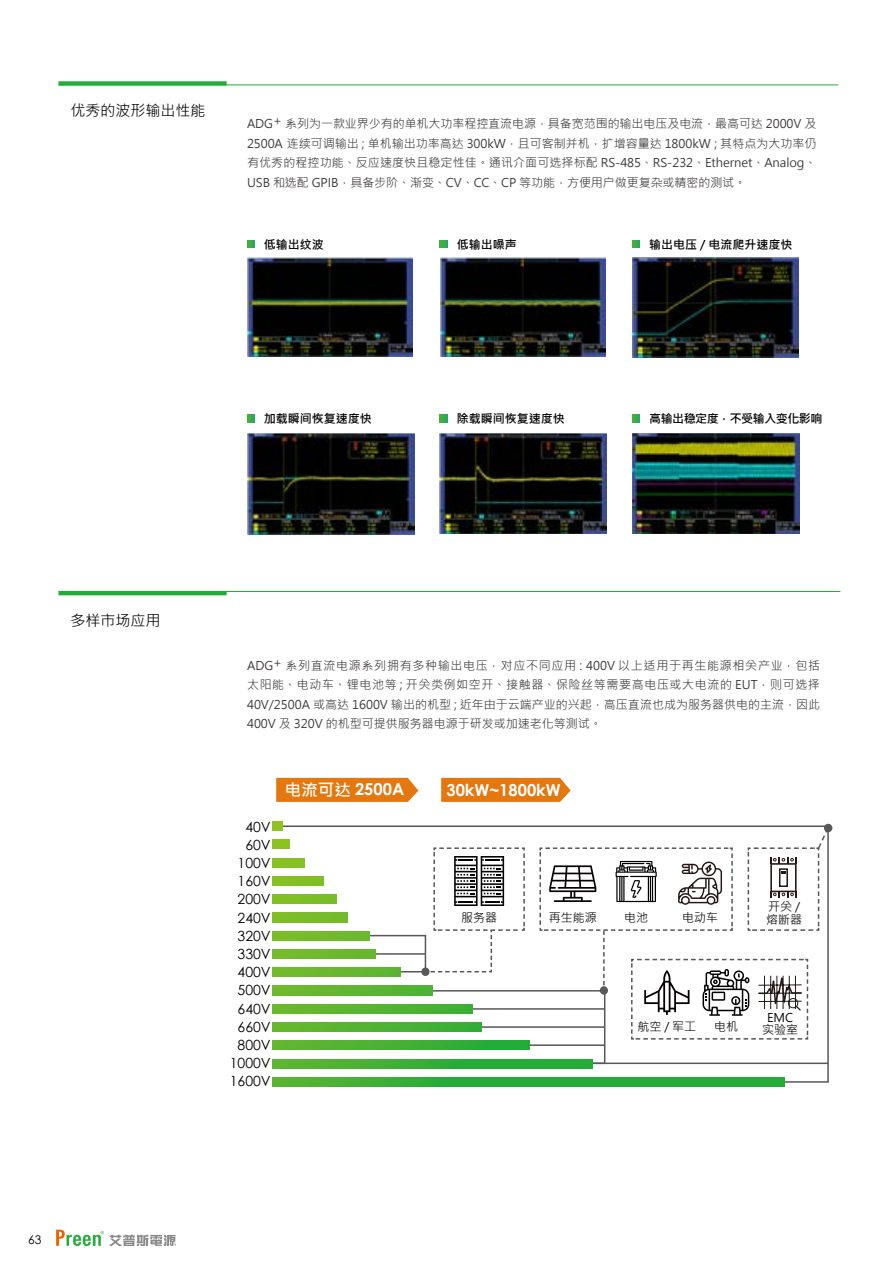
<style>
.page{position:relative;width:893px;height:1263px;background:#fff}
.page>*{position:absolute;margin:0;border:0;box-sizing:border-box;transform-origin:0 0}
.t1{font:700 16.5px "Century Gothic";color:#fff}
.t2{font:15px "Microsoft Jheng Hei";color:#000}
.t3{font:14.1px "Century Gothic";color:#000}
.t4{font:12px/19.5px "Microsoft Jheng Hei";color:#3e3a39;text-align:justify}
.t5{font:700 12px "Microsoft Jheng Hei";color:#000}
.t6{font:12px/12px "Microsoft Jheng Hei";color:#000;text-align:center}
.t7{font:700 12px "Microsoft Jheng Hei";letter-spacing:-.04em;color:#000}
.t8{font:12px "Century Gothic";color:#000}
.s1{font-family:"Microsoft Jheng Hei"}
</style>
<div class="page">
<svg style="left:58px;top:81px;width:169px;height:4px"></svg>
<hr style="left:58px;top:85px;width:780px;height:1px;background:#22ac38">
<svg style="left:58px;top:592px;width:169px;height:3px"></svg>
<hr style="left:58px;top:591px;width:782px;height:1px;background:#22ac38">
<svg style="left:276px;top:825px;width:553px;height:258px"></svg>
<svg style="left:273px;top:1077px;width:511px;height:9px;background:#2dad36"></svg>
<svg style="left:273px;top:1059px;width:319px;height:9px"></svg>
<div style="left:273px;top:1041px;width:256px;height:9px;background:#5ab431"></div>
<div style="left:273px;top:1022px;width:209px;height:10px;background:#5fb630"></div>
<div style="left:273px;top:1004px;width:199px;height:9px;background:#64b72f"></div>
<div style="left:273px;top:986px;width:159px;height:9px;background:#68b82e"></div>
<div style="left:273px;top:968px;width:127px;height:9px;background:#6cb92d"></div>
<div style="left:273px;top:949px;width:103px;height:9px;background:#70ba2b"></div>
<div style="left:273px;top:931px;width:97px;height:9px;background:#74bb2a"></div>
<div style="left:273px;top:913px;width:74px;height:9px;background:#78bc28"></div>
<div style="left:273px;top:894px;width:64px;height:10px;background:#7dbe27"></div>
<div style="left:273px;top:876px;width:50px;height:9px;background:#82bf25"></div>
<div style="left:273px;top:858px;width:32px;height:9px;background:#87c122"></div>
<div style="left:273px;top:840px;width:16px;height:9px;background:#8dc320"></div>
<svg style="left:273px;top:821px;width:9px;height:10px"></svg>
<div style="left:824px;top:824px;width:8px;height:8px;background:#595757;border-radius:50%"></div>
<svg style="left:276px;top:778px;width:142px;height:24px;background:#e57d18"></svg>
<svg style="left:441px;top:778px;width:130px;height:24px;background:#e57e1a"></svg>
<svg style="left:360px;top:826px;width:469px;height:239px"></svg>
<img style="left:247px;top:433px;width:167px;height:101px">
<svg style="left:247px;top:415px;width:8px;height:7px"></svg>
<img style="left:248px;top:257px;width:165px;height:100px">
<svg style="left:247px;top:240px;width:8px;height:8px"></svg>
<img style="left:440px;top:433px;width:167px;height:101px">
<svg style="left:440px;top:415px;width:7px;height:7px"></svg>
<img style="left:440px;top:257px;width:165px;height:100px">
<svg style="left:440px;top:240px;width:7px;height:8px"></svg>
<img style="left:632px;top:433px;width:167px;height:101px">
<svg style="left:632px;top:415px;width:8px;height:7px"></svg>
<img style="left:632px;top:258px;width:166px;height:100px">
<svg style="left:632px;top:240px;width:8px;height:8px"></svg>
<svg style="left:56px;top:1230px;width:48px;height:16px"></svg>
<svg style="left:110px;top:1235px;width:66px;height:11px"></svg>
<p class="t2" style="left:70px;top:101px;width:137px">优秀的波形输出性能</p>
<p class="t4" style="left:247px;top:114px;width:571px">ADG+ 系列为一款业界少有的单机大功率程控直流电源，具备宽范围的输出电压及电流，最高可达 2000V 及2500A 连续可调输出 ; 单机输出功率高达 300kW，且可客制并机，扩增容量达 1800kW ; 其特点为大功率仍有优秀的程控功能、反应速度快且稳定性佳。通讯介面可选择标配 RS-485、RS-232、Ethernet、Analog、USB 和选配 GPIB，具备步阶、渐变、CV、CC、CP 等功能，方便用户做更复杂或精密的测试。</p>
<p class="t5" style="left:264px;top:237px;width:61px">低输出纹波</p>
<p class="t5" style="left:457px;top:237px;width:61px">低输出噪声</p>
<p class="t5" style="left:649px;top:237px;width:145px">输出电压 / 电流爬升速度快</p>
<p class="t5" style="left:264px;top:411px;width:109px">加载瞬间恢复速度快</p>
<p class="t5" style="left:457px;top:411px;width:109px">除载瞬间恢复速度快</p>
<p class="t7" style="left:649px;top:411px;width:175px">高输出稳定度，不受输入变化影响</p>
<p class="t2" style="left:70px;top:611px;width:91px">多样市场应用</p>
<p class="t8" style="left:28px;top:1231px;width:15px">63</p>
<p class="t4" style="left:247px;top:656px;width:575px">ADG+ 系列直流电源系列拥有多种输出电压，对应不同应用 : 400V 以上适用于再生能源相关产业，包括太阳能、电动车、锂电池等 ; 开关类例如空开、接触器、保险丝等需要高电压或大电流的 EUT，则可选择40V/2500A 或高达 1600V 输出的机型 ; 近年由于云端产业的兴起，高压直流也成为服务器供电的主流，因此400V 及 320V 的机型可提供服务器电源于研发或加速老化等测试。</p>
<p class="t3" style="left:245px;top:817px;width:27px">40V</p>
<p class="t3" style="left:245px;top:835px;width:27px">60V</p>
<p class="t3" style="left:238px;top:853px;width:35px">100V</p>
<p class="t3" style="left:238px;top:871px;width:35px">160V</p>
<p class="t3" style="left:238px;top:889px;width:35px">200V</p>
<p class="t3" style="left:238px;top:908px;width:35px">240V</p>
<p class="t3" style="left:238px;top:926px;width:35px">320V</p>
<p class="t3" style="left:238px;top:944px;width:35px">330V</p>
<p class="t3" style="left:238px;top:962px;width:35px">400V</p>
<p class="t3" style="left:238px;top:980px;width:35px">500V</p>
<p class="t3" style="left:238px;top:999px;width:35px">640V</p>
<p class="t3" style="left:238px;top:1017px;width:35px">660V</p>
<p class="t3" style="left:238px;top:1035px;width:35px">800V</p>
<p class="t3" style="left:230px;top:1053px;width:42px">1000V</p>
<p class="t3" style="left:230px;top:1071px;width:42px">1600V</p>
<h1 class="t1" style="left:285px;top:776px;width:121px"><span class="s1">电流可达</span> 2500A</h1>
<h1 class="t1" style="left:446px;top:777px;width:116px">30kW~1800kW</h1>
<p class="t6" style="left:461px;top:911px;width:37px">服务器</p>
<p class="t6" style="left:549px;top:911px;width:49px">再生能源</p>
<p class="t6" style="left:624px;top:911px;width:25px">电池</p>
<p class="t6" style="left:682px;top:911px;width:37px">电动车</p>
<p class="t6" style="left:766px;top:900px;width:37px;line-height:12.8px;text-align:left">开关 /熔断器</p>
<p class="t6" style="left:637px;top:1021px;width:60px">航空 / 军工</p>
<p class="t6" style="left:714px;top:1021px;width:25px">电机</p>
<p class="t6" style="left:762px;top:1012px;width:37px">EMC实验室</p>
</div>
